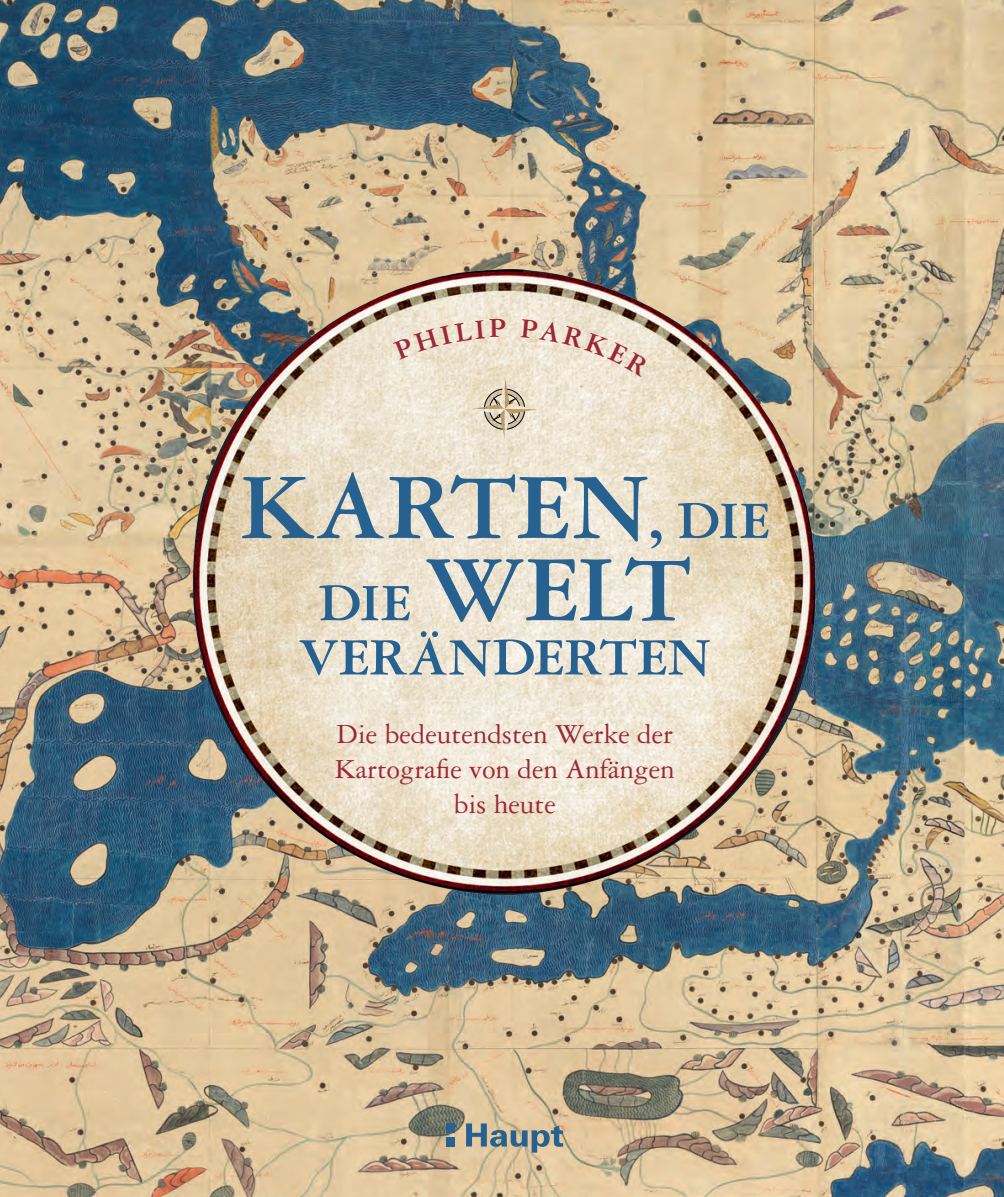
<style>
.page{position:relative;width:1004px;height:1197px;background:#fff}
.page>*{position:absolute;margin:0;border:0;box-sizing:border-box;transform-origin:0 0}
.t1{font:700 99.58px/82.2px "Garamond 3 LT Std";letter-spacing:-.01em;color:#276190;text-align:center}
.t2{font:700 55.82px "Garamond 3 LT Std";letter-spacing:-.005em;color:#276190}
.t3{font:29.4px/35.2px "Garamond 3 LT Std";color:#9a2836;text-align:center}
.s1{font-size:68.42px}
.s2{font-size:55.82px}
</style>
<div class="page">
<img style="left:0;top:0;width:1003px;height:1197px">
<svg style="left:466px;top:1123px;width:97px;height:30px;background:#9ba097"></svg>
<div style="left:446px;top:1123px;width:9px;height:10px;background:#276190"></div>
<div style="left:446px;top:1137px;width:9px;height:9px;background:#276190"></div>
<img style="left:162px;top:240px;width:685px;height:681px">
<svg style="left:1000px;top:0;width:4px;height:3px"></svg>
<svg style="left:393px;top:319px;width:256px;height:120px;background:#ebe1ce"></svg>
<h1 class="t1" style="left:239px;top:467px;width:533px">KARTEN<span class="s1">,</span> <span class="s2">DIE<br>DIE</span> WELT</h1>
<h2 class="t2" style="left:298px;top:627px;width:414px">VERÄNDERTEN</h2>
<p class="t3" style="left:334px;top:717px;width:342px">Die bedeutendsten Werke der<br>Kartografie von den Anfängen bis heute</p>
</div>
